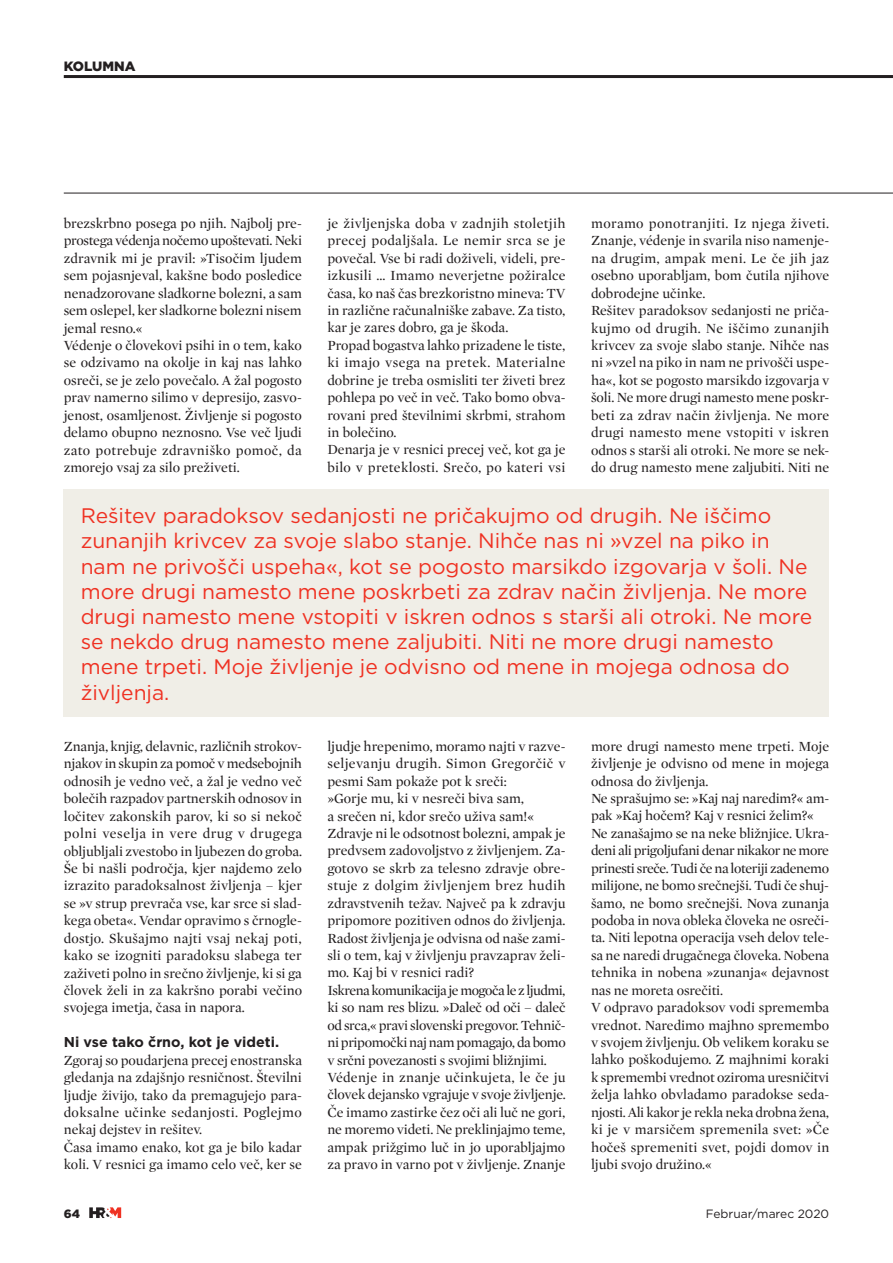
<style>
.page{position:relative;width:893px;height:1263px;background:#fff}
.page>*{position:absolute;margin:0;border:0;box-sizing:border-box;transform-origin:0 0}
.t1{font:21px/25.2px "Gotham";color:#ef3122}
.t2{font:14.25px/17.4px "Mercury Display";color:#231f20}
.t3{font:700 14.25px "Gotham";color:#231f20}
.t4{font:900 13.5px "Gotham";color:#231f20}
.t5{font:12px "Gotham";color:#231f20}
.t6{font:900 12px "Gotham";color:#231f20}
</style>
<div class="page">
<hr style="left:64px;top:193px;width:829px;height:1px;background:#231f20">
<div style="left:64px;top:489px;width:765px;height:228px;background:#f0eee7"></div>
<hr style="left:64px;top:75px;width:829px;height:3px;background:#231f20">
<svg style="left:89px;top:1207px;width:32px;height:11px"></svg>
<p class="t4" style="left:64px;top:57px;width:73px">KOLUMNA</p>
<p class="t2" style="left:64px;top:214px;width:240px">brezskrbno posega po njih. Najbolj pre&shy;prostega védenja nočemo upoštevati. Neki zdravnik mi je pravil: »Tisočim ljudem sem pojasnjeval, kakšne bodo posledice nenadzorovane sladkorne bolezni, a sam sem oslepel, ker sladkorne bolezni nisem jemal resno.«<br>Védenje o človekovi psihi in o tem, kako se odzivamo na okolje in kaj nas lahko osreči, se je zelo povečalo. A žal pogosto prav namerno silimo v depresijo, zasvo&shy;jenost, osamljenost. Življenje si pogosto delamo obupno neznosno. Vse več ljudi zato potrebuje zdravniško pomoč, da zmorejo vsaj za silo preživeti.</p>
<p class="t2" style="left:327px;top:214px;width:240px">je življenjska doba v zadnjih stoletjih precej podaljšala. Le nemir srca se je povečal. Vse bi radi doživeli, videli, pre&shy;izkusili … Imamo neverjetne požiralce časa, ko naš čas brezkoristno mineva: TV in različne računalniške zabave. Za tisto, kar je zares dobro, ga je škoda.<br>Propad bogastva lahko prizadene le tiste, ki imajo vsega na pretek. Materialne dobrine je treba osmisliti ter živeti brez pohlepa po več in več. Tako bomo obva&shy;rovani pred številnimi skrbmi, strahom in bolečino.<br>Denarja je v resnici precej več, kot ga je bilo v preteklosti. Srečo, po kateri vsi</p>
<p class="t2" style="left:591px;top:214px;width:240px">moramo ponotranjiti. Iz njega živeti.<br>Znanje, védenje in svarila niso namenje&shy;na drugim, ampak meni. Le če jih jaz osebno uporabljam, bom čutila njihove dobrodejne učinke.<br>Rešitev paradoksov sedanjosti ne priča&shy;kujmo od drugih. Ne iščimo zunanjih krivcev za svoje slabo stanje. Nihče nas ni »vzel na piko in nam ne privošči uspe&shy;ha«, kot se pogosto marsikdo izgovarja v šoli. Ne more drugi namesto mene poskr&shy;beti za zdrav način življenja. Ne more drugi namesto mene vstopiti v iskren odnos s starši ali otroki. Ne more se nek&shy;do drug namesto mene zaljubiti. Niti ne</p>
<p class="t1" style="left:81px;top:503px;width:733px">Rešitev paradoksov sedanjosti ne pričakujmo od drugih. Ne iščimo zunanjih krivcev za svoje slabo stanje. Nihče nas ni »vzel na piko in nam ne privošči uspeha«, kot se pogosto marsikdo izgovarja v šoli. Ne more drugi namesto mene poskrbeti za zdrav način življenja. Ne more drugi namesto mene vstopiti v iskren odnos s starši ali otroki. Ne more se nekdo drug namesto mene zaljubiti. Niti ne more drugi namesto mene trpeti. Moje življenje je odvisno od mene in mojega odnosa do življenja.</p>
<p class="t2" style="left:64px;top:737px;width:240px;text-align:justify">Znanja, knjig, delavnic, različnih strokov&shy;njakov in skupin za pomoč v medsebojnih odnosih je vedno več, a žal je vedno več bolečih razpadov partnerskih odnosov in ločitev zakonskih parov, ki so si nekoč polni veselja in vere drug v drugega obljubljali zvestobo in ljubezen do groba.<br>Še bi našli področja, kjer najdemo zelo izrazito paradoksalnost življenja – kjer se »v strup prevrača vse, kar srce si slad&shy;kega obeta«. Vendar opravimo s črnogle&shy;dostjo. Skušajmo najti vsaj nekaj poti, kako se izogniti paradoksu slabega ter zaživeti polno in srečno življenje, ki si ga človek želi in za kakršno porabi večino svojega imetja, časa in napora.</p>
<p class="t3" style="left:64px;top:1033px;width:217px">Ni vse tako črno, kot je videti.</p>
<p class="t2" style="left:64px;top:1051px;width:240px">Zgoraj so poudarjena precej enostranska gledanja na zdajšnjo resničnost. Številni ljudje živijo, tako da premagujejo para&shy;doksalne učinke sedanjosti. Poglejmo nekaj dejstev in rešitev.<br>Časa imamo enako, kot ga je bilo kadar koli. V resnici ga imamo celo več, ker se</p>
<p class="t2" style="left:327px;top:737px;width:240px">ljudje hrepenimo, moramo najti v razve&shy;seljevanju drugih. Simon Gregorčič v pesmi Sam pokaže pot k sreči:<br>»Gorje mu, ki v nesreči biva sam,<br>a srečen ni, kdor srečo uživa sam!« Zdravje ni le odsotnost bolezni, ampak je predvsem zadovoljstvo z življenjem. Za&shy;gotovo se skrb za telesno zdravje obre&shy;stuje z dolgim življenjem brez hudih zdravstvenih težav. Največ pa k zdravju pripomore pozitiven odnos do življenja.<br>Radost življenja je odvisna od naše zami&shy;sli o tem, kaj v življenju pravzaprav želi&shy;mo. Kaj bi v resnici radi?<br>Iskrena komunikacija je mogoča le z ljudmi, ki so nam res blizu. »Daleč od oči – daleč od srca,« pravi slovenski pregovor. Tehnič&shy;ni pripomočki naj nam pomagajo, da bomo v srčni povezanosti s svojimi bližnjimi.<br>Védenje in znanje učinkujeta, le če ju človek dejansko vgrajuje v svoje življenje.<br>Če imamo zastirke čez oči ali luč ne gori, ne moremo videti. Ne preklinjajmo teme, ampak prižgimo luč in jo uporabljajmo za pravo in varno pot v življenje. Znanje</p>
<p class="t2" style="left:591px;top:737px;width:240px">more drugi namesto mene trpeti. Moje življenje je odvisno od mene in mojega odnosa do življenja.<br>Ne sprašujmo se: »Kaj naj naredim?« am&shy;pak »Kaj hočem? Kaj v resnici želim?« Ne zanašajmo se na neke bližnjice. Ukra&shy;deni ali prigoljufani denar nikakor ne more prinesti sreče. Tudi če na loteriji zadenemo milijone, ne bomo srečnejši. Tudi če shuj&shy;šamo, ne bomo srečnejši. Nova zunanja podoba in nova obleka človeka ne osreči&shy;ta. Niti lepotna operacija vseh delov tele&shy;sa ne naredi drugačnega človeka. Nobena tehnika in nobena »zunanja« dejavnost nas ne moreta osrečiti.<br>V odpravo paradoksov vodi sprememba vrednot. Naredimo majhno spremembo v svojem življenju. Ob velikem koraku se lahko poškodujemo. Z majhnimi koraki k spremembi vrednot oziroma uresničitvi želja lahko obvladamo paradokse seda&shy;njosti. Ali kakor je rekla neka drobna žena, ki je v marsičem spremenila svet: »Če hočeš spremeniti svet, pojdi domov in ljubi svojo družino.«</p>
<p class="t6" style="left:64px;top:1205px;width:18px">64</p>
<p class="t5" style="left:706px;top:1206px;width:125px">Februar/marec 2020</p>
</div>
